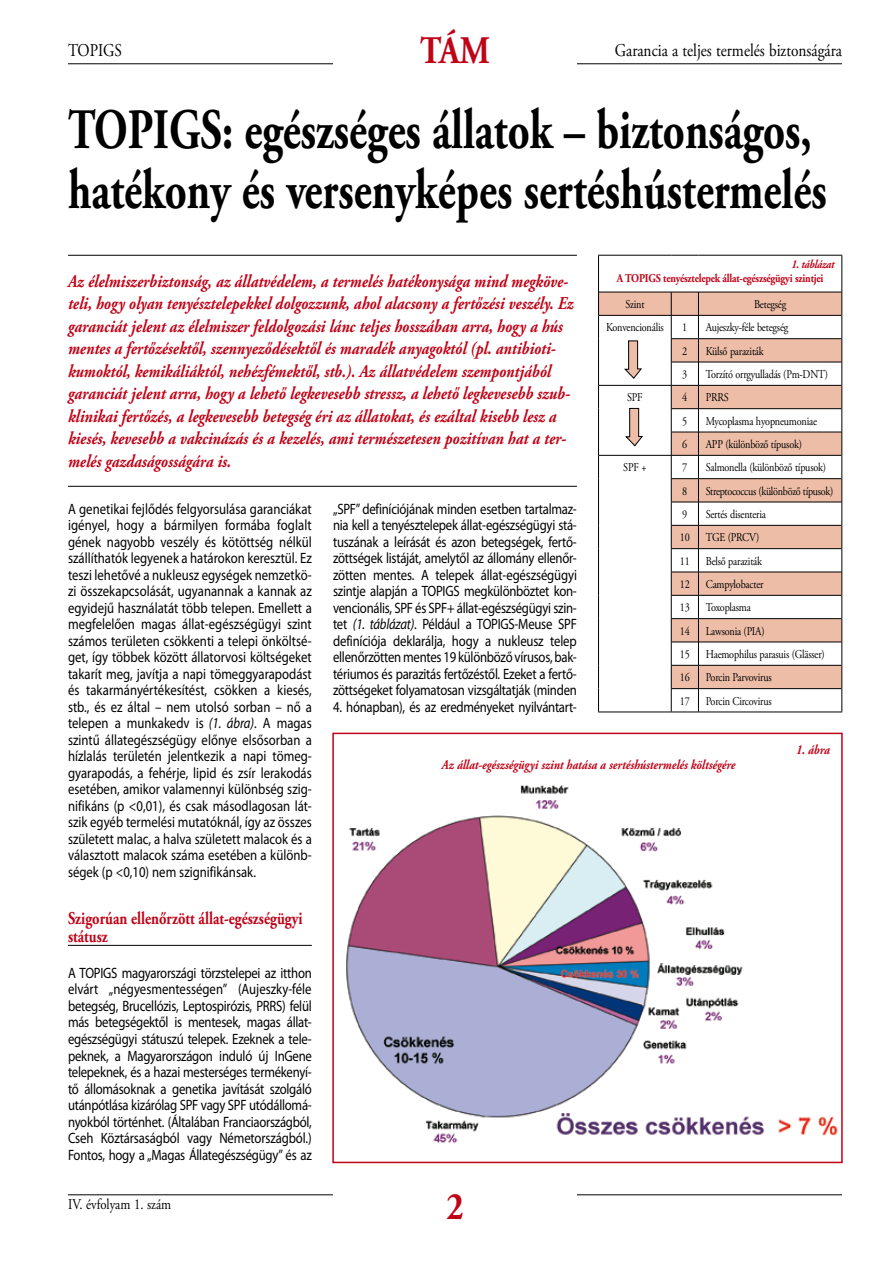
<style>
.page{position:relative;width:893px;height:1263px;background:#fff}
.page>*{position:absolute;margin:0;border:0;box-sizing:border-box;transform-origin:0 0}
.t1{font:700 57px/60px "Adobe Garamond Pro";color:#000;scale:.75 1}
.t2{font:700 39px "Adobe Garamond Pro";color:#c00418;scale:.85 1}
.t3{font:italic 700 18px/22.5px "Adobe Garamond Pro";color:#c00418;scale:.85 1}
.t4{font:700 18px/18px "Adobe Garamond Pro";color:#c00418;scale:.8 1}
.t5{font:18px "Adobe Garamond Pro";color:#000;scale:.85 1}
.t6{font:15px/16.5px "Myriad Pro";letter-spacing:-.02em;color:#000;text-align:justify;scale:.85 1}
.t7{font:15px "Adobe Garamond Pro";color:#000;scale:.85 1}
.t8{font:italic 700 13.5px "Adobe Garamond Pro";color:#c00418;scale:.85 1}
.t9{font:12px "Adobe Garamond Pro";letter-spacing:-.02em;color:#000;scale:.85 1}
.t10{font:700 12px "Adobe Garamond Pro";letter-spacing:-.02em;color:#c00418;scale:.85 1}
.t11{font:italic 700 12px "Adobe Garamond Pro";letter-spacing:-.02em;color:#c00418;scale:.85 1}
.s1{font-style:italic}
</style>
<div class="page">
<hr style="left:68px;top:945px;width:244px;height:1px;background:#000">
<hr style="left:68px;top:63px;width:774px;height:1px;background:#000">
<div style="left:333px;top:35px;width:244px;height:43px;background:#fff"></div>
<hr style="left:68px;top:1194px;width:774px;height:1px;background:#000">
<div style="left:333px;top:1191px;width:244px;height:51px;background:#fff"></div>
<hr style="left:68px;top:255px;width:509px;height:1px;background:#000">
<hr style="left:68px;top:486px;width:509px;height:1px;background:#000">
<img style="left:346px;top:785px;width:492px;height:359px">
<div style="left:332px;top:733px;width:511px;height:430px;border:2px solid #c00418"></div>
<svg style="left:599px;top:293px;width:242px;height:396px"></svg>
<hr style="left:598px;top:255px;width:73px;height:1px;background:#000">
<hr style="left:598px;top:256px;width:1px;height:36px;background:#000">
<svg style="left:671px;top:255px;width:27px;height:1px"></svg>
<hr style="left:698px;top:255px;width:144px;height:1px;background:#000">
<hr style="left:841px;top:256px;width:1px;height:36px;background:#000">
<svg style="left:598px;top:292px;width:1px;height:420px"></svg>
<svg style="left:841px;top:292px;width:1px;height:420px"></svg>
<hr style="left:598px;top:712px;width:73px;height:1px;background:#000">
<hr style="left:698px;top:712px;width:144px;height:1px;background:#000">
<hr style="left:599px;top:292px;width:72px;height:1px;background:#000">
<hr style="left:698px;top:292px;width:143px;height:1px;background:#000">
<hr style="left:599px;top:315px;width:72px;height:1px;background:#000">
<hr style="left:698px;top:315px;width:143px;height:1px;background:#000">
<hr style="left:698px;top:338px;width:143px;height:1px;background:#000">
<hr style="left:698px;top:362px;width:143px;height:1px;background:#000">
<hr style="left:599px;top:385px;width:72px;height:1px;background:#000">
<hr style="left:698px;top:385px;width:143px;height:1px;background:#000">
<hr style="left:698px;top:408px;width:143px;height:1px;background:#000">
<hr style="left:698px;top:432px;width:143px;height:1px;background:#000">
<hr style="left:599px;top:455px;width:72px;height:1px;background:#000">
<hr style="left:698px;top:455px;width:143px;height:1px;background:#000">
<hr style="left:698px;top:478px;width:143px;height:1px;background:#000">
<hr style="left:698px;top:502px;width:143px;height:1px;background:#000">
<hr style="left:698px;top:525px;width:143px;height:1px;background:#000">
<hr style="left:698px;top:548px;width:143px;height:1px;background:#000">
<hr style="left:698px;top:572px;width:143px;height:1px;background:#000">
<hr style="left:698px;top:595px;width:143px;height:1px;background:#000">
<hr style="left:698px;top:618px;width:143px;height:1px;background:#000">
<hr style="left:698px;top:642px;width:143px;height:1px;background:#000">
<hr style="left:698px;top:665px;width:143px;height:1px;background:#000">
<hr style="left:698px;top:688px;width:143px;height:1px;background:#000">
<svg style="left:671px;top:292px;width:28px;height:421px"></svg>
<svg style="left:623px;top:340px;width:20px;height:39px"></svg>
<svg style="left:624px;top:407px;width:20px;height:40px"></svg>
<p class="t5" style="left:68px;top:39px;width:65px">TOPIGS</p>
<h2 class="t2" style="left:420px;top:28px;width:83px">TÁM</h2>
<p class="t5" style="left:615px;top:39px;width:269px">Garancia a teljes termelés biztonságára</p>
<h1 class="t1" style="left:68px;top:101px;width:1013px">TOPIGS: egészséges állatok – biztonságos, hatékony és versenyképes sertéshústermelés</h1>
<p class="t11" style="left:791px;top:257px;width:52px">1. táblázat</p>
<p class="t10" style="left:617px;top:271px;width:244px">A TOPIGS tenyésztelepek állat-egészségügyi szintjei</p>
<p class="t9" style="left:625px;top:297px;width:24px">Szint</p>
<p class="t9" style="left:754px;top:297px;width:40px">Betegség</p>
<p class="t9" style="left:606px;top:320px;width:69px">Konvencionális</p>
<p class="t9" style="left:682px;top:320px;width:7px">1</p>
<p class="t9" style="left:706px;top:320px;width:99px">Aujeszky-féle betegség</p>
<p class="t9" style="left:682px;top:344px;width:7px">2</p>
<p class="t9" style="left:706px;top:344px;width:70px">Külső paraziták</p>
<p class="t9" style="left:682px;top:367px;width:7px">3</p>
<p class="t9" style="left:706px;top:367px;width:145px">Torzító orrgyulladás (Pm-DNT)</p>
<p class="t9" style="left:627px;top:390px;width:20px">SPF</p>
<p class="t9" style="left:682px;top:390px;width:7px">4</p>
<p class="t9" style="left:706px;top:390px;width:29px">PRRS</p>
<p class="t9" style="left:682px;top:414px;width:7px">5</p>
<p class="t9" style="left:706px;top:414px;width:132px">Mycoplasma hyopneumoniae</p>
<p class="t9" style="left:682px;top:437px;width:7px">6</p>
<p class="t9" style="left:706px;top:437px;width:115px">APP (különböző típusok)</p>
<p class="t9" style="left:623px;top:460px;width:29px">SPF +</p>
<p class="t9" style="left:682px;top:460px;width:7px">7</p>
<p class="t9" style="left:706px;top:460px;width:143px">Salmonella (különböző típusok)</p>
<p class="t9" style="left:682px;top:484px;width:7px">8</p>
<p class="t9" style="left:706px;top:484px;width:152px">Streptococcus (különböző típusok)</p>
<p class="t9" style="left:682px;top:507px;width:7px">9</p>
<p class="t9" style="left:706px;top:507px;width:72px">Sertés disenteria</p>
<p class="t9" style="left:680px;top:530px;width:13px">10</p>
<p class="t9" style="left:706px;top:530px;width:64px">TGE (PRCV)</p>
<p class="t9" style="left:680px;top:554px;width:13px">11</p>
<p class="t9" style="left:706px;top:554px;width:68px">Belső paraziták</p>
<p class="t9" style="left:680px;top:577px;width:13px">12</p>
<p class="t9" style="left:706px;top:577px;width:69px">Campylobacter</p>
<p class="t9" style="left:680px;top:600px;width:13px">13</p>
<p class="t9" style="left:706px;top:600px;width:55px">Toxoplasma</p>
<p class="t9" style="left:680px;top:624px;width:13px">14</p>
<p class="t9" style="left:706px;top:624px;width:71px">Lawsonia (PIA)</p>
<p class="t9" style="left:680px;top:647px;width:13px">15</p>
<p class="t9" style="left:706px;top:647px;width:142px">Haemophilus parasuis (Glässer)</p>
<p class="t9" style="left:680px;top:670px;width:13px">16</p>
<p class="t9" style="left:706px;top:670px;width:79px">Porcin Parvovirus</p>
<p class="t9" style="left:680px;top:694px;width:13px">17</p>
<p class="t9" style="left:706px;top:694px;width:79px">Porcin Circovirus</p>
<p class="t3" style="left:68px;top:270px;width:596px">Az élelmiszerbiztonság, az állatvédelem, a termelés hatékonysága mind megköve&shy;teli, hogy olyan tenyésztelepekkel dolgozzunk, ahol alacsony a fertőzési veszély. Ez garanciát jelent az élelmiszer feldolgozási lánc teljes hosszában arra, hogy a hús mentes a fertőzésektől, szennyeződésektől és maradék anyagoktól (pl. antibioti&shy;kumoktól, kemikáliáktól, nehézfémektől, stb.). Az állatvédelem szempontjából garanciát jelent arra, hogy a lehető legkevesebb stressz, a lehető legkevesebb szub&shy;klinikai fertőzés, a legkevesebb betegség éri az állatokat, és ezáltal kisebb lesz a kiesés, kevesebb a vakcinázás és a kezelés, ami természetesen pozitívan hat a ter&shy;melés gazdaságosságára is.</p>
<p class="t6" style="left:68px;top:500px;width:288px">A genetikai fejlődés felgyorsulása garanciákat igényel, hogy a bármilyen formába foglalt gének nagyobb veszély és kötöttség nélkül szállíthatók legyenek a határokon keresztül. Ez teszi lehetővé a nukleusz egységek nemzetkö&shy;zi összekapcsolását, ugyanannak a kannak az egyidejű használatát több telepen. Emellett a megfelelően magas állat-egészségügyi szint számos területen csökkenti a telepi önköltsé&shy;get, így többek között állatorvosi költségeket takarít meg, javítja a napi tömeggyarapodást és takarmányértékesítést, csökken a kiesés, stb., és ez által – nem utolsó sorban – nő a telepen a munkakedv is <span class="s1">(1. ábra)</span>. A magas szintű állategészségügy előnye elsősorban a hízlalás területén jelentkezik a napi tömeg&shy;gyarapodás, a fehérje, lipid és zsír lerakodás esetében, amikor valamennyi különbség szig&shy;nifikáns (p &lt;0,01), és csak másodlagosan lát&shy;szik egyéb termelési mutatóknál, így az összes született malac, a halva született malacok és a választott malacok száma esetében a különb&shy;ségek (p &lt;0,10) nem szignifikánsak.</p>
<p class="t4" style="left:68px;top:909px;width:295px">Szigorúan ellenőrzött állat-egészségügyi státusz</p>
<p class="t6" style="left:68px;top:964px;width:288px">A TOPIGS magyarországi törzstelepei az itthon elvárt „négyesmentességen” (Aujeszky-féle betegség, Brucellózis, Leptospirózis, PRRS) felül más betegségektől is mentesek, magas állat&shy;egészségügyi státuszú telepek. Ezeknek a tele&shy;peknek, a Magyarországon induló új InGene telepeknek, és a hazai mesterséges termékenyí&shy;tő állomásoknak a genetika javítását szolgáló utánpótlása kizárólag SPF vagy SPF utódállomá&shy;nyokból történhet. (Általában Franciaországból, Cseh Köztársaságból vagy Németországból.)<br>Fontos, hogy a „Magas Állategészségügy” és az</p>
<p class="t6" style="left:333px;top:500px;width:288px">„SPF” definíciójának minden esetben tartalmaz&shy;nia kell a tenyésztelepek állat-egészségügyi stá&shy;tuszának a leírását és azon betegségek, fertő&shy;zöttségek listáját, amelytől az állomány ellenőr&shy;zötten mentes. A telepek állat-egészségügyi szintje alapján a TOPIGS megkülönböztet kon&shy;vencionális, SPF és SPF+ állat-egészségügyi szin&shy;tet <span class="s1">(1. táblázat)</span>. Például a TOPIGS-Meuse SPF definíciója deklarálja, hogy a nukleusz telep ellenőrzötten mentes 19 különböző vírusos, bak&shy;tériumos és parazitás fertőzéstől. Ezeket a fertő&shy;zöttségeket folyamatosan vizsgáltatják (minden</p>
<p class="t6" style="left:333px;top:698px;width:288px">4. hónapban), és az eredményeket nyilvántart-</p>
<p class="t8" style="left:796px;top:742px;width:41px">1. ábra</p>
<p class="t8" style="left:442px;top:757px;width:347px">Az állat-egészségügyi szint hatása a sertéshústermelés költségére</p>
<p class="t7" style="left:68px;top:1195px;width:123px">IV. évfolyam 1. szám</p>
<h2 class="t2" style="left:446px;top:1184px;width:22px">2</h2>
</div>
